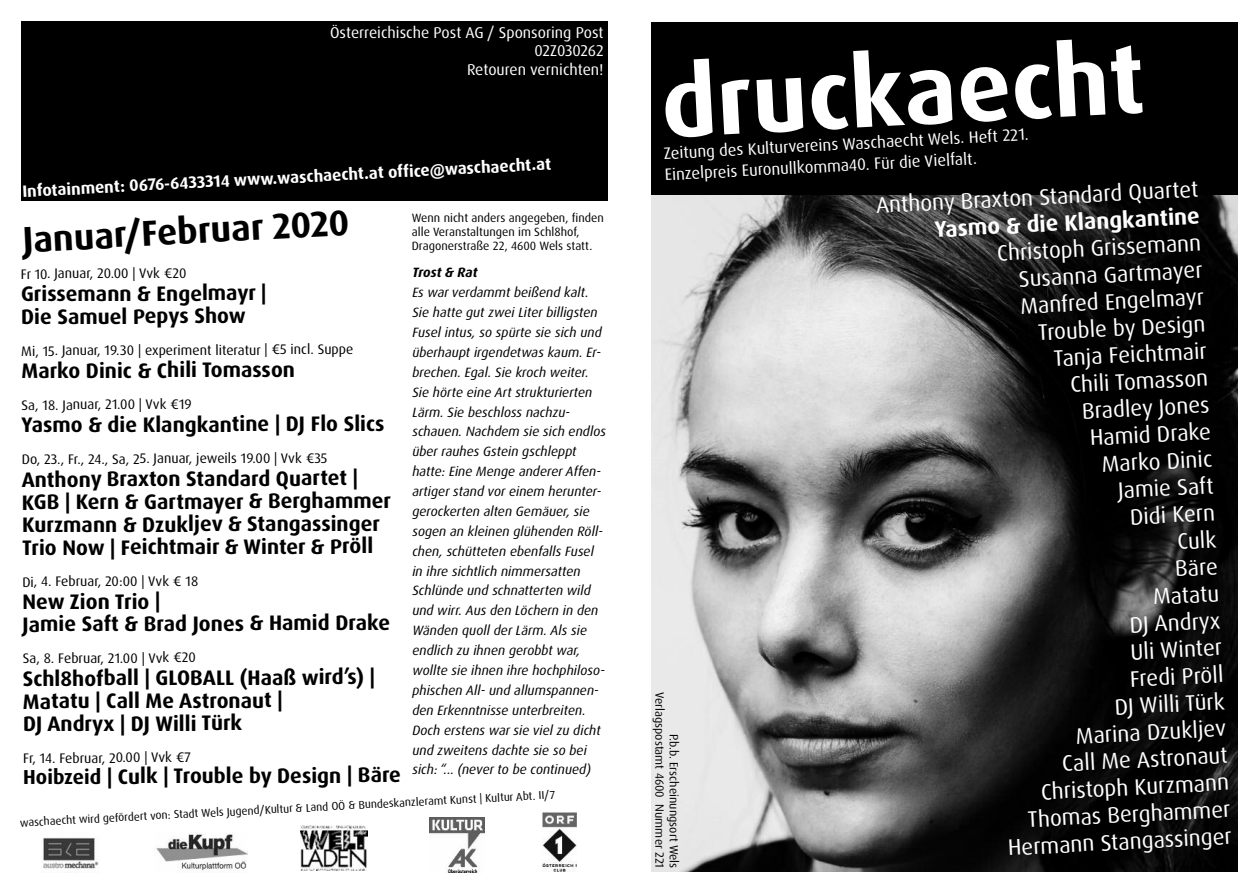
<style>
.page{position:relative;width:1259px;height:893px;background:#fff}
.page>*{position:absolute;margin:0;border:0;box-sizing:border-box;transform-origin:0 0}
.t1{font:700 97.5px "Dax OT";color:#fff}
.t2{font:700 36px "Dax OT";color:#000}
.t3{font:22.5px/27px "Dax OT";color:#fff;text-align:right}
.t4{font:700 22.5px "Dax OT";color:#fff}
.t5{font:700 21px/22.8px "Dax OT";letter-spacing:-.005em;color:#000}
.t6{font:16.5px/21.3px "Dax OT";color:#fff}
.t7{font:700 16.5px "Dax OT";color:#fff}
.t8{font:15.6px/18.8px "Dax OT";color:#fff;text-align:right}
.t9{font:13.8px "Dax OT";letter-spacing:-.005em;color:#000}
.t10{font:italic 13.5px/20px "Dax OT";color:#000}
.t11{font:italic 700 13.5px "Dax OT";letter-spacing:-.01em;color:#000}
.t12{font:12px/14.4px "Dax OT";color:#000;text-align:right}
.t13{font:11.4px "Dax OT";color:#000}
.s1{font-size:20.25px}
</style>
<div class="page">
<div style="left:21px;top:21px;width:587px;height:180px;background:#000"></div>
<img style="left:156px;top:832px;width:92px;height:39px">
<svg style="left:301px;top:825px;width:65px;height:46px"></svg>
<img style="left:301px;top:826px;width:66px;height:44px">
<img style="left:542px;top:812px;width:34px;height:59px">
<img style="left:429px;top:818px;width:56px;height:55px">
<div style="left:651px;top:22px;width:586px;height:179px;background:#000"></div>
<img style="left:651px;top:195px;width:586px;height:677px">
<img style="left:43px;top:838px;width:56px;height:31px">
<p class="t8" style="left:330px;top:24px;width:275px">Österreichische Post AG / Sponsoring Post<br>02Z030262<br>Retouren vernichten!</p>
<p class="t7" style="left:22px;top:184px;width:531px;rotate:-3deg">Infotainment: 0676-6433314 www.waschaecht.at office@waschaecht.at</p>
<h2 class="t2" style="left:22px;top:224px;width:328px;rotate:-3deg">Januar/Februar 2020</h2>
<p class="t12" style="left:412px;top:211px;width:193px;text-align:left">Wenn nicht anders angegeben, finden alle Veranstaltungen im Schl8hof,<br>Dragonerstraße 22, 4600 Wels statt.</p>
<p class="t9" style="left:21px;top:267px;width:167px">Fr 10. Januar, 20.00 | Vvk €20</p>
<h3 class="t5" style="left:21px;top:283px;width:247px">Grissemann &amp; Engelmayr |<br>Die Samuel Pepys Show</h3>
<p class="t9" style="left:21px;top:344px;width:334px">Mi, 15. Januar, 19.30 | experiment literatur | €5 incl. Suppe</p>
<h3 class="t5" style="left:21px;top:360px;width:275px">Marko Dinic &amp; Chili Tomasson</h3>
<p class="t9" style="left:22px;top:398px;width:172px">Sa, 18. Januar, 21.00 | Vvk €19</p>
<h3 class="t5" style="left:22px;top:414px;width:364px">Yasmo &amp; die Klangkantine | DJ Flo Slics</h3>
<p class="t9" style="left:22px;top:453px;width:307px">Do, 23., Fr., 24., Sa, 25. Januar, jeweils 19.00 | Vvk €35</p>
<h3 class="t5" style="left:22px;top:469px;width:371px">Anthony Braxton Standard Quartet | KGB | Kern &amp; Gartmayer &amp; Berghammer Kurzmann &amp; Dzukljev &amp; Stangassinger Trio Now | Feichtmair &amp; Winter &amp; Pröll</h3>
<p class="t9" style="left:22px;top:575px;width:177px">Di, 4. Februar, 20:00 | Vvk € 18</p>
<h3 class="t5" style="left:22px;top:592px;width:369px;line-height:22px">New Zion Trio |<br>Jamie Saft &amp; Brad Jones &amp; Hamid Drake</h3>
<p class="t9" style="left:23px;top:652px;width:175px">Sa, 8. Februar, 21.00 | Vvk €20</p>
<h3 class="t5" style="left:23px;top:668px;width:354px">Schl8hofball | GLOBALL (Haaß wird’s) |<br>Matatu | Call Me Astronaut |<br>DJ Andryx | DJ Willi Türk</h3>
<p class="t9" style="left:23px;top:752px;width:169px">Fr, 14. Februar, 20.00 | Vvk €7</p>
<h3 class="t5" style="left:23px;top:766px;width:379px"><span class="s1">Hoibzeid</span> | Culk | Trouble by Design | Bäre</h3>
<p class="t11" style="left:412px;top:268px;width:67px">Trost &amp; Rat</p>
<p class="t10" style="left:412px;top:284px;width:195px">Es war verdammt beißend kalt.<br>Sie hatte gut zwei Liter billigsten<br>Fusel intus, so spürte sie sich und überhaupt irgendetwas kaum. Er&shy;brechen. Egal. Sie kroch weiter.<br>Sie hörte eine Art strukturierten<br>Lärm. Sie beschloss nachzu&shy;schauen. Nachdem sie sich endlos über rauhes Gstein gschleppt hatte: Eine Menge anderer Affen&shy;artiger stand vor einem herunter&shy;gerockerten alten Gemäuer, sie sogen an kleinen glühenden Röll&shy;chen, schütteten ebenfalls Fusel in ihre sichtlich nimmersatten<br>Schlünde und schnatterten wild und wirr. Aus den Löchern in den<br>Wänden quoll der Lärm. Als sie endlich zu ihnen gerobbt war, wollte sie ihnen ihre hochphiloso&shy;phischen All- und allumspannen&shy;den Erkenntnisse unterbreiten.<br>Doch erstens war sie viel zu dicht und zweitens dachte sie so bei sich: “... (never to be continued)</p>
<p class="t13" style="left:20px;top:818px;width:537px;rotate:-3deg">waschaecht wird gefördert von: Stadt Wels Jugend/Kultur &amp; Land OÖ &amp; Bundeskanzleramt Kunst | Kultur Abt. II/7</p>
<h1 class="t1" style="left:659px;top:62px;width:485px;rotate:-3deg">druckaecht</h1>
<p class="t6" style="left:663px;top:144px;width:367px;rotate:-3deg">Zeitung des Kulturvereins Waschaecht Wels. Heft 221.<br>Einzelpreis Euronullkomma40. Für die Vielfalt.</p>
<h3 class="t3" style="left:875px;top:193px;width:324px;rotate:-3deg">Anthony Braxton Standard Quartet</h3>
<h3 class="t4" style="left:934px;top:220px;width:267px;rotate:-3deg">Yasmo &amp; die Klangkantine</h3>
<p class="t3" style="left:976px;top:242px;width:226px;rotate:-3deg">Christoph Grissemann<br>Susanna Gartmayer<br>Manfred Engelmayr<br>Trouble by Design<br>Tanja Feichtmair<br>Chili Tomasson<br>Bradley Jones<br>Hamid Drake<br>Marko Dinic<br>Jamie Saft<br>Didi Kern<br>Culk<br>Bäre<br>Matatu<br>DJ Andryx<br>Uli Winter<br>Fredi Pröll<br>DJ Willi Türk<br>Marina Dzukljev<br>Call Me Astronaut<br>Christoph Kurzmann<br>Thomas Berghammer<br>Hermann Stangassinger</p>
<p class="t12" style="left:680px;top:691px;width:178px;rotate:90deg">P.b.b. Erscheinungsort Wels<br>Verlagspostamt 4600 Nummer 221</p>
</div>
